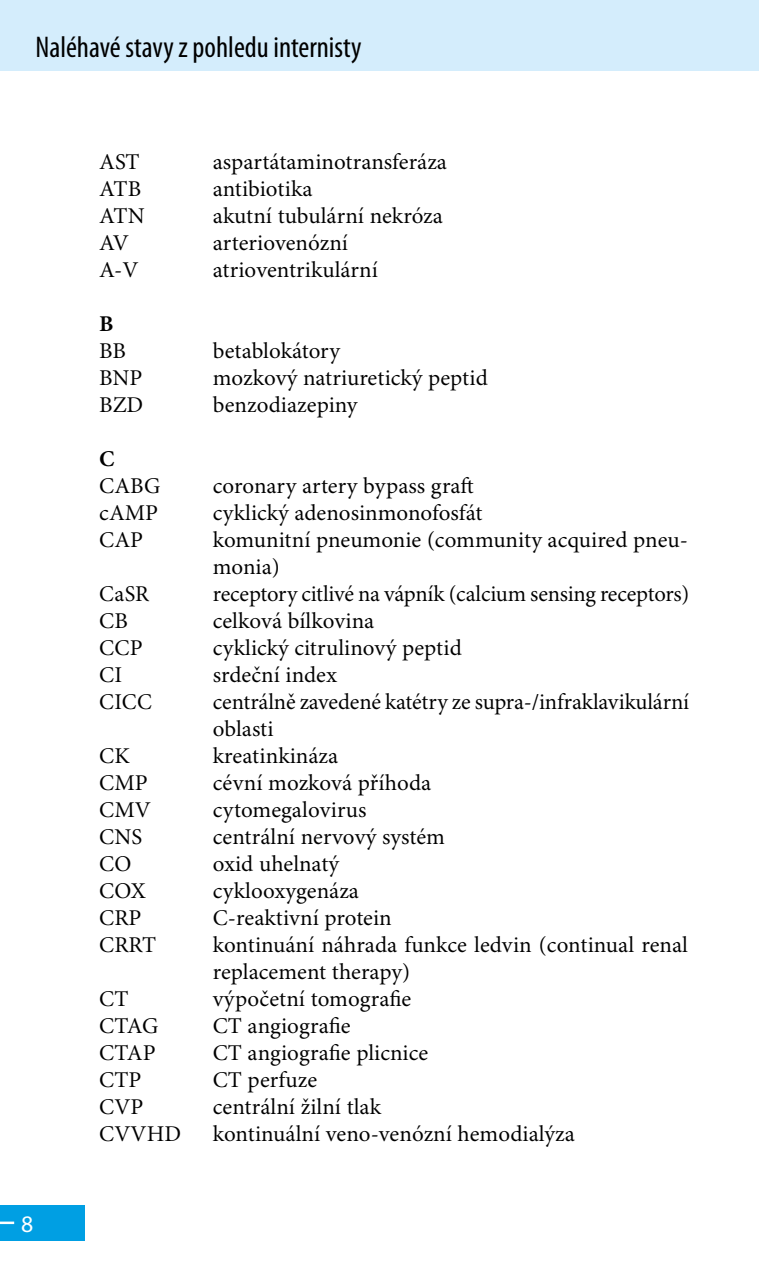
<style>
.page{position:relative;width:759px;height:1276px;background:#fff}
.page>*{position:absolute;margin:0;border:0;box-sizing:border-box;transform-origin:0 0}
.t1{font:condensed 30px "Myriad Pro";color:#000}
.t2{font:23.75px "Myriad Pro";color:#fff}
.t3{font:22.5px/27px "Minion Pro";color:#000}
.t4{font:700 22.5px "Minion Pro";color:#000}
</style>
<div class="page">
<div style="left:0;top:1205px;width:85px;height:35px;background:#009fe3"></div>
<hr style="left:0;top:1221px;width:14px;height:3px;background:#fff">
<div style="left:0;top:0;width:758px;height:71px;background:#d4edfc"></div>
<h1 class="t1" style="left:35px;top:29px;width:327px">Naléhavé stavy z pohledu internisty</h1>
<p class="t2" style="left:21px;top:1209px;width:14px">8</p>
<p class="t3" style="left:99px;top:149px;width:42px">AST</p>
<p class="t3" style="left:213px;top:149px;width:236px">aspartátaminotransferáza</p>
<p class="t3" style="left:99px;top:176px;width:43px">ATB</p>
<p class="t3" style="left:213px;top:176px;width:101px">antibiotika</p>
<p class="t3" style="left:99px;top:203px;width:47px">ATN</p>
<p class="t3" style="left:213px;top:203px;width:232px">akutní tubulární nekróza</p>
<p class="t3" style="left:99px;top:230px;width:31px">AV</p>
<p class="t3" style="left:213px;top:230px;width:137px">arteriovenózní</p>
<p class="t3" style="left:99px;top:257px;width:41px">A‑V</p>
<p class="t3" style="left:213px;top:257px;width:167px">atrioventrikulární</p>
<p class="t4" style="left:99px;top:310px;width:16px">B</p>
<p class="t3" style="left:99px;top:338px;width:28px">BB</p>
<p class="t3" style="left:213px;top:338px;width:129px">betablokátory</p>
<p class="t3" style="left:99px;top:365px;width:45px">BNP</p>
<p class="t3" style="left:213px;top:365px;width:276px">mozkový natriuretický peptid</p>
<p class="t3" style="left:99px;top:392px;width:45px">BZD</p>
<p class="t3" style="left:213px;top:392px;width:146px">benzodiazepiny</p>
<p class="t4" style="left:99px;top:445px;width:17px">C</p>
<p class="t3" style="left:99px;top:473px;width:63px">CABG</p>
<p class="t3" style="left:213px;top:473px;width:262px">coronary artery bypass graft</p>
<p class="t3" style="left:99px;top:500px;width:60px">cAMP</p>
<p class="t3" style="left:213px;top:500px;width:271px">cyklický adenosinmonofosfát</p>
<p class="t3" style="left:99px;top:527px;width:45px">CAP</p>
<p class="t3" style="left:213px;top:527px;width:476px">komunitní pneumonie (community acquired pneu&shy;monia)</p>
<p class="t3" style="left:99px;top:581px;width:51px">CaSR</p>
<p class="t3" style="left:213px;top:581px;width:478px">receptory citlivé na vápník (calcium sensing receptors)</p>
<p class="t3" style="left:99px;top:608px;width:30px">CB</p>
<p class="t3" style="left:213px;top:608px;width:163px">celková bílkovina</p>
<p class="t3" style="left:99px;top:635px;width:45px">CCP</p>
<p class="t3" style="left:213px;top:635px;width:250px">cyklický citrulinový peptid</p>
<p class="t3" style="left:99px;top:662px;width:24px">CI</p>
<p class="t3" style="left:213px;top:662px;width:126px">srdeční index</p>
<p class="t3" style="left:99px;top:689px;width:54px">CICC</p>
<p class="t3" style="left:213px;top:689px;width:477px">centrálně zavedené katétry ze supra‑/infraklavikulární oblasti</p>
<p class="t3" style="left:99px;top:743px;width:32px">CK</p>
<p class="t3" style="left:213px;top:743px;width:127px">kreatinkináza</p>
<p class="t3" style="left:99px;top:770px;width:50px">CMP</p>
<p class="t3" style="left:213px;top:770px;width:220px">cévní mozková příhoda</p>
<p class="t3" style="left:99px;top:797px;width:53px">CMV</p>
<p class="t3" style="left:213px;top:797px;width:155px">cytomegalovirus</p>
<p class="t3" style="left:99px;top:824px;width:44px">CNS</p>
<p class="t3" style="left:213px;top:824px;width:234px">centrální nervový systém</p>
<p class="t3" style="left:99px;top:851px;width:34px">CO</p>
<p class="t3" style="left:213px;top:851px;width:128px">oxid uhelnatý</p>
<p class="t3" style="left:99px;top:878px;width:48px">COX</p>
<p class="t3" style="left:213px;top:878px;width:148px">cyklooxygenáza</p>
<p class="t3" style="left:99px;top:905px;width:44px">CRP</p>
<p class="t3" style="left:213px;top:905px;width:180px">C‑reaktivní protein</p>
<p class="t3" style="left:99px;top:932px;width:58px">CRRT</p>
<p class="t3" style="left:213px;top:932px;width:476px">kontinuání náhrada funkce ledvin (continual renal replacement therapy)</p>
<p class="t3" style="left:99px;top:986px;width:31px">CT</p>
<p class="t3" style="left:213px;top:986px;width:200px">výpočetní tomografie</p>
<p class="t3" style="left:99px;top:1013px;width:60px">CTAG</p>
<p class="t3" style="left:213px;top:1013px;width:139px">CT angiografie</p>
<p class="t3" style="left:99px;top:1040px;width:58px">CTAP</p>
<p class="t3" style="left:213px;top:1040px;width:217px">CT angiografie plicnice</p>
<p class="t3" style="left:99px;top:1067px;width:43px">CTP</p>
<p class="t3" style="left:213px;top:1067px;width:106px">CT perfuze</p>
<p class="t3" style="left:99px;top:1094px;width:46px">CVP</p>
<p class="t3" style="left:213px;top:1094px;width:170px">centrální žilní tlak</p>
<p class="t3" style="left:99px;top:1121px;width:83px">CVVHD</p>
<p class="t3" style="left:213px;top:1121px;width:363px">kontinuální veno‑venózní hemodialýza</p>
</div>
